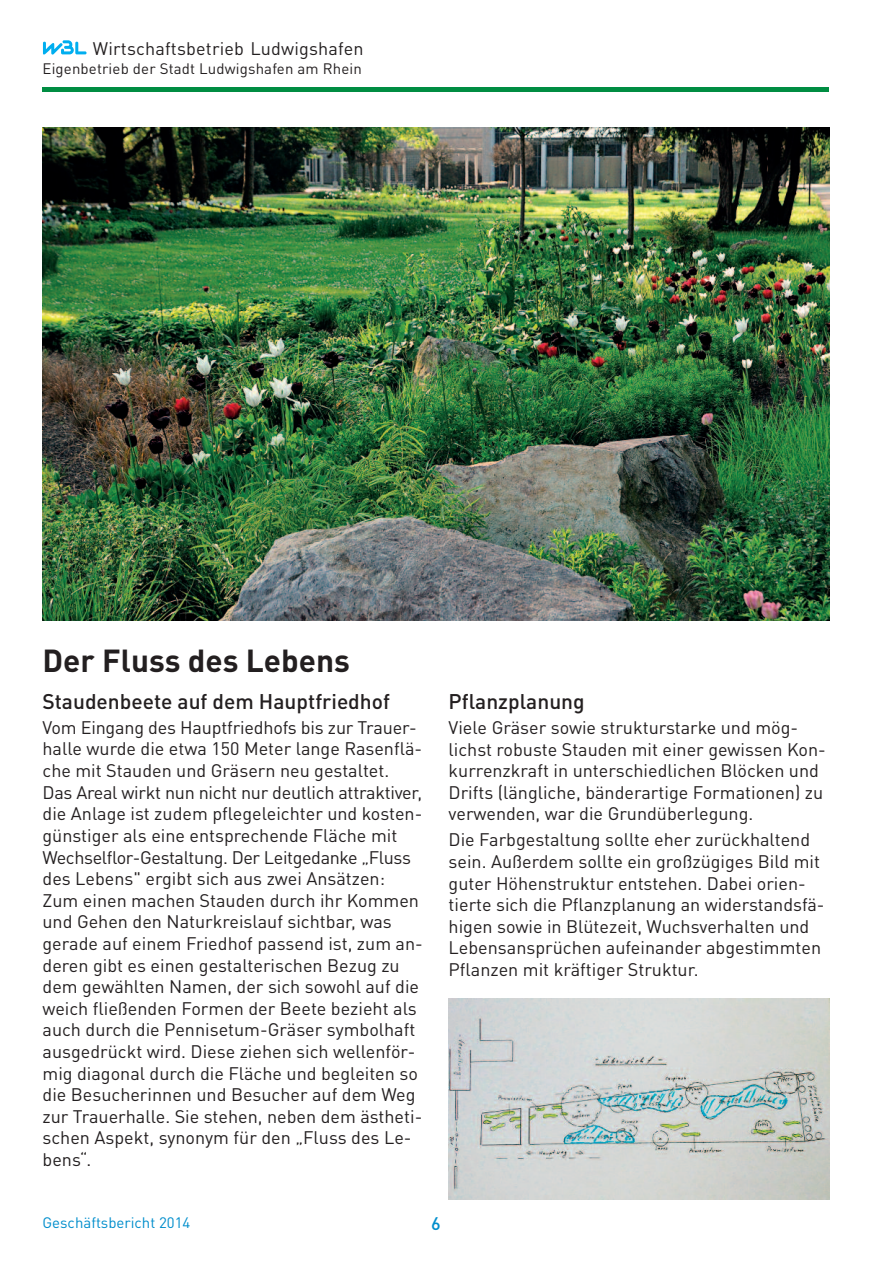
<style>
.page{position:relative;width:893px;height:1263px;background:#fff}
.page>*{position:absolute;margin:0;border:0;box-sizing:border-box;transform-origin:0 0}
.t1{font:700 31.5px "DIN Offc";color:#231f20}
.t2{font:500 21px "DIN Offc";color:#231f20}
.t3{font:18px/21.6px "DIN Offc";color:#231f20}
.t4{font:500 18px "DIN Offc";color:#008ecc}
.t5{font:15px "DIN Offc";letter-spacing:.01em;color:#231f20}
.t6{font:15px "DIN Offc";color:#008ecc}
.s1{color:#fff}
</style>
<div class="page">
<img style="left:43px;top:128px;width:786px;height:493px">
<hr style="left:43px;top:87px;width:786px;height:4px;background:#008d42">
<svg style="left:43px;top:40px;width:44px;height:15px"></svg>
<img style="left:449px;top:999px;width:380px;height:200px">
<p class="t3" style="left:43px;top:37px;width:323px"><span class="s1">WBL</span> Wirtschaftsbetrieb Ludwigshafen</p>
<p class="t5" style="left:43px;top:59px;width:321px">Eigenbetrieb der Stadt Ludwigshafen am Rhein</p>
<h1 class="t1" style="left:43px;top:640px;width:309px">Der Fluss des Lebens</h1>
<p class="t2" style="left:43px;top:688px;width:349px">Staudenbeete auf dem Hauptfriedhof</p>
<p class="t3" style="left:43px;top:716px;width:382px">Vom Eingang des Hauptfriedhofs bis zur Trauer&shy;halle wurde die etwa 150 Meter lange Rasenflä&shy;che mit Stauden und Gräsern neu gestaltet.<br>Das Areal wirkt nun nicht nur deutlich attraktiver, die Anlage ist zudem pflegeleichter und kosten&shy;günstiger als eine entsprechende Fläche mit Wechselflor-Gestaltung. Der Leitgedanke „Fluss des Lebens" ergibt sich aus zwei Ansätzen:<br>Zum einen machen Stauden durch ihr Kommen und Gehen den Naturkreislauf sichtbar, was gerade auf einem Friedhof passend ist, zum an&shy;deren gibt es einen gestalterischen Bezug zu dem gewählten Namen, der sich sowohl auf die weich fließenden Formen der Beete bezieht als auch durch die Pennisetum-Gräser symbolhaft ausgedrückt wird. Diese ziehen sich wellenför&shy;mig diagonal durch die Fläche und begleiten so die Besucherinnen und Besucher auf dem Weg zur Trauerhalle. Sie stehen, neben dem ästheti&shy;schen Aspekt, synonym für den „Fluss des Le&shy;bens“.</p>
<p class="t2" style="left:449px;top:688px;width:138px">Pflanzplanung</p>
<p class="t3" style="left:449px;top:716px;width:379px">Viele Gräser sowie strukturstarke und mög&shy;lichst robuste Stauden mit einer gewissen Kon&shy;kurrenzkraft in unterschiedlichen Blöcken und Drifts (längliche, bänderartige Formationen) zu verwenden, war die Grundüberlegung.</p>
<p class="t3" style="left:449px;top:829px;width:377px">Die Farbgestaltung sollte eher zurückhaltend sein. Außerdem sollte ein großzügiges Bild mit guter Höhenstruktur entstehen. Dabei orien&shy;tierte sich die Pflanzplanung an widerstandsfä&shy;higen sowie in Blütezeit, Wuchsverhalten und Lebensansprüchen aufeinander abgestimmten Pflanzen mit kräftiger Struktur.</p>
<p class="t6" style="left:43px;top:1213px;width:149px">Geschäftsbericht 2014</p>
<p class="t4" style="left:431px;top:1212px;width:11px">6</p>
</div>
